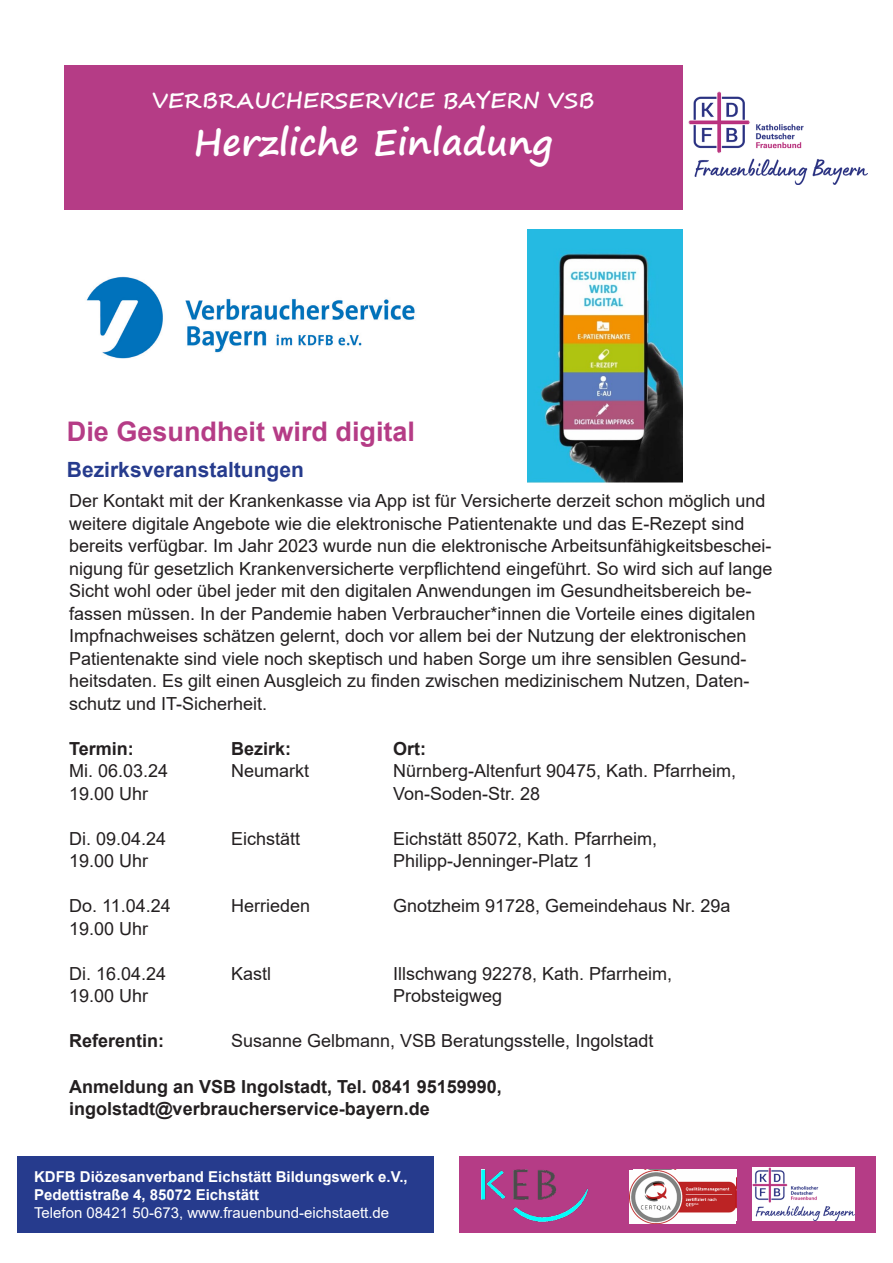
<style>
.page{position:relative;width:893px;height:1263px;background:#fff}
.page>*{position:absolute;margin:0;border:0;box-sizing:border-box;transform-origin:0 0}
.Herzliche_Einladung{font:700 36px "Segoe Print";color:#fff}
.t1{font:700 27px "Arial";color:#b53c86}
.Herzliche_Einladung-2{font:700 21px "Segoe Script";color:#fff}
.t2{font:700 21px "Arial";color:#263b8d}
.Tabulator{font:18px/22.5px "Arial";color:#231f20}
.Tabulator-2{font:700 18px "Arial";color:#231f20}
.t3{font:700 15px/18px "Arial";color:#fff}
.t4{font:15px "Arial";color:#fff}
</style>
<div class="page">
<div style="left:17px;top:1157px;width:417px;height:76px;background:#263b8d"></div>
<div style="left:459px;top:1157px;width:417px;height:76px;background:#b53c86"></div>
<img style="left:481px;top:1169px;width:107px;height:53px">
<img style="left:634px;top:1169px;width:103px;height:51px">
<img style="left:753px;top:1167px;width:101px;height:53px">
<div style="left:64px;top:65px;width:618px;height:145px;background:#b53c86"></div>
<img style="left:689px;top:91px;width:178px;height:93px">
<img style="left:86px;top:276px;width:329px;height:83px">
<img style="left:527px;top:230px;width:156px;height:253px">
<img style="left:629px;top:1170px;width:107px;height:54px">
<p class="Herzliche_Einladung-2" style="left:152px;top:83px;width:443px">VERBRAUCHERSERVICE BAYERN VSB</p>
<p class="Herzliche_Einladung" style="left:193px;top:109px;width:361px">Herzliche Einladung</p>
<p class="t1" style="left:67px;top:412px;width:350px">Die Gesundheit wird digital</p>
<p class="t2" style="left:67px;top:454px;width:238px">Bezirksveranstaltungen</p>
<p class="Tabulator" style="left:69px;top:490px;width:705px">Der Kontakt mit der Krankenkasse via App ist für Versicherte derzeit schon möglich und weitere digitale Angebote wie die elektronische Patientenakte und das E-Rezept sind bereits verfügbar. Im Jahr 2023 wurde nun die elektronische Arbeitsunfähigkeitsbeschei&shy;nigung für gesetzlich Krankenversicherte verpflichtend eingeführt. So wird sich auf lange Sicht wohl oder übel jeder mit den digitalen Anwendungen im Gesundheitsbereich be&shy;fassen müssen. In der Pandemie haben Verbraucher*innen die Vorteile eines digitalen Impfnachweises schätzen gelernt, doch vor allem bei der Nutzung der elektronischen Patientenakte sind viele noch skeptisch und haben Sorge um ihre sensiblen Gesund&shy;heitsdaten. Es gilt einen Ausgleich zu finden zwischen medizinischem Nutzen, Daten&shy;schutz und IT-Sicherheit.</p>
<p class="Tabulator-2" style="left:69px;top:736px;width:66px">Termin:</p>
<p class="Tabulator-2" style="left:231px;top:736px;width:62px">Bezirk:</p>
<p class="Tabulator-2" style="left:393px;top:736px;width:34px">Ort:</p>
<p class="Tabulator" style="left:69px;top:760px;width:101px">Mi. 06.03.24</p>
<p class="Tabulator" style="left:231px;top:760px;width:80px">Neumarkt</p>
<p class="Tabulator" style="left:393px;top:760px;width:345px">Nürnberg-Altenfurt 90475, Kath. Pfarrheim,</p>
<p class="Tabulator" style="left:69px;top:782px;width:81px">19.00 Uhr</p>
<p class="Tabulator" style="left:393px;top:782px;width:149px">Von-Soden-Str. 28</p>
<p class="Tabulator" style="left:69px;top:827px;width:99px">Di. 09.04.24</p>
<p class="Tabulator" style="left:231px;top:827px;width:71px">Eichstätt</p>
<p class="Tabulator" style="left:393px;top:827px;width:266px">Eichstätt 85072, Kath. Pfarrheim,</p>
<p class="Tabulator" style="left:69px;top:850px;width:81px">19.00 Uhr</p>
<p class="Tabulator" style="left:393px;top:850px;width:202px">Philipp-Jenninger-Platz 1</p>
<p class="Tabulator" style="left:69px;top:895px;width:103px">Do. 11.04.24</p>
<p class="Tabulator" style="left:231px;top:895px;width:81px">Herrieden</p>
<p class="Tabulator" style="left:393px;top:895px;width:339px">Gnotzheim 91728, Gemeindehaus Nr. 29a</p>
<p class="Tabulator" style="left:69px;top:917px;width:81px">19.00 Uhr</p>
<p class="Tabulator" style="left:69px;top:962px;width:99px">Di. 16.04.24</p>
<p class="Tabulator" style="left:231px;top:962px;width:42px">Kastl</p>
<p class="Tabulator" style="left:393px;top:962px;width:281px">Illschwang 92278, Kath. Pfarrheim,</p>
<p class="Tabulator" style="left:69px;top:985px;width:81px">19.00 Uhr</p>
<p class="Tabulator" style="left:393px;top:985px;width:111px">Probsteigweg</p>
<p class="Tabulator-2" style="left:69px;top:1028px;width:97px">Referentin:</p>
<p class="Tabulator" style="left:231px;top:1030px;width:424px">Susanne Gelbmann, VSB Beratungsstelle, Ingolstadt</p>
<p class="Tabulator-2" style="left:69px;top:1073px;width:434px">Anmeldung an VSB Ingolstadt, Tel. 0841 95159990,</p>
<p class="Tabulator-2" style="left:69px;top:1096px;width:362px">ingolstadt@verbraucherservice-bayern.de</p>
<p class="t3" style="left:34px;top:1168px;width:375px">KDFB Diözesanverband Eichstätt Bildungswerk e.V.,<br>Pedettistraße 4, 85072 Eichstätt</p>
<p class="t4" style="left:34px;top:1203px;width:357px">Telefon 08421 50-673, www.frauenbund-eichstaett.de</p>
</div>
